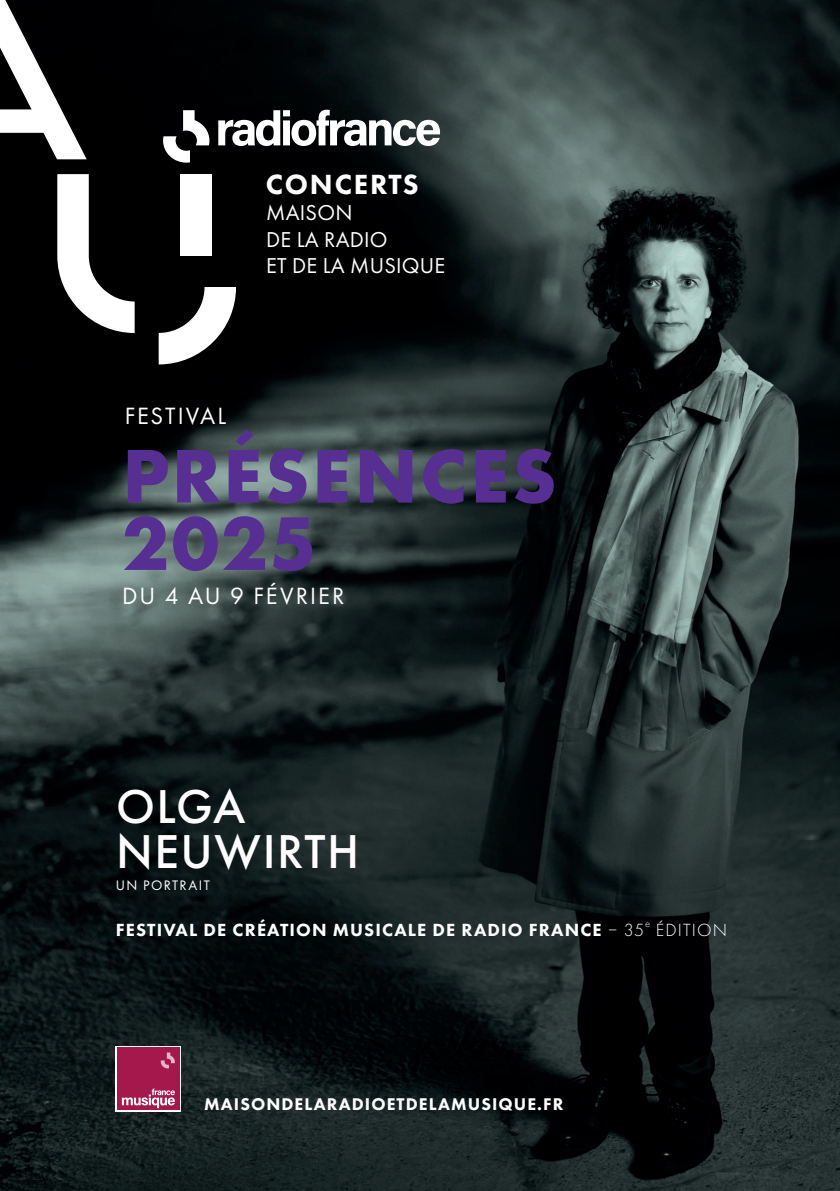
<style>
.page{position:relative;width:840px;height:1191px;background:#fff}
.page>*{position:absolute;margin:0;border:0;box-sizing:border-box;transform-origin:0 0}
.t1{font:700 78.8px/67.4px "Futura PT";letter-spacing:.03em;color:#572e91}
.t2{font:500 49.4px/45.6px "Futura PT";letter-spacing:.03em;color:#fff}
.t3{font:800 28.8px "Futura PT";letter-spacing:.06em;color:#fff}
.t4{font:24.4px "Futura PT";letter-spacing:.085em;color:#fff}
.t5{font:22.4px/26.8px "Futura PT";letter-spacing:.01em;color:#fff}
.t6{font:800 18.2px "Futura PT";letter-spacing:.06em;color:#fff}
.t7{font:300 18.2px "Futura PT";letter-spacing:.06em;color:#fff}
.t8{font:800 17.6px "Futura PT";letter-spacing:.06em;color:#fff}
.t9{font:14.4px "Futura PT";letter-spacing:.095em;color:#fff}
.t10{font:300 10.6px "Futura PT";color:#fff}
.s1{font-weight:300}
</style>
<div class="page">
<img style="left:0;top:0;width:839px;height:1191px">
<div style="left:180px;top:174px;width:32px;height:81px;background:#fff"></div>
<svg style="left:57px;top:174px;width:78px;height:159px"></svg>
<svg style="left:159px;top:287px;width:77px;height:77px"></svg>
<svg style="left:163px;top:110px;width:46px;height:53px"></svg>
<svg style="left:218px;top:110px;width:222px;height:36px"></svg>
<div style="left:116px;top:1046px;width:65px;height:65px;background:#a5184b"></div>
<svg style="left:161px;top:1052px;width:14px;height:16px"></svg>
<svg style="left:122px;top:1088px;width:53px;height:20px"></svg>
<svg style="left:0;top:0;width:87px;height:159px"></svg>
<h3 class="t3" style="left:265px;top:167px;width:154px">CONCERTS</h3>
<p class="t5" style="left:266px;top:199px;width:180px">MAISON<br>DE LA RADIO<br>ET DE LA MUSIQUE</p>
<h3 class="t4" style="left:125px;top:402px;width:103px">FESTIVAL</h3>
<h1 class="t1" style="left:122px;top:440px;width:436px">PRÉSENCES<br>2025</h1>
<h3 class="t4" style="left:122px;top:581px;width:224px">DU 4 AU 9 FÉVRIER</h3>
<h2 class="t2" style="left:116px;top:783px;width:244px">OLGA<br>NEUWIRTH</h2>
<p class="t9" style="left:116px;top:877px;width:95px">UN PORTRAIT</p>
<p class="t6" style="left:116px;top:918px;width:529px">FESTIVAL DE CRÉATION MUSICALE DE RADIO FRANCE <span class="s1">– 35</span></p>
<p class="t10" style="left:644px;top:917px;width:7px">e</p>
<p class="t7" style="left:655px;top:919px;width:73px">ÉDITION</p>
<p class="t8" style="left:204px;top:1092px;width:360px">MAISONDELARADIOETDELAMUSIQUE.FR</p>
</div>
